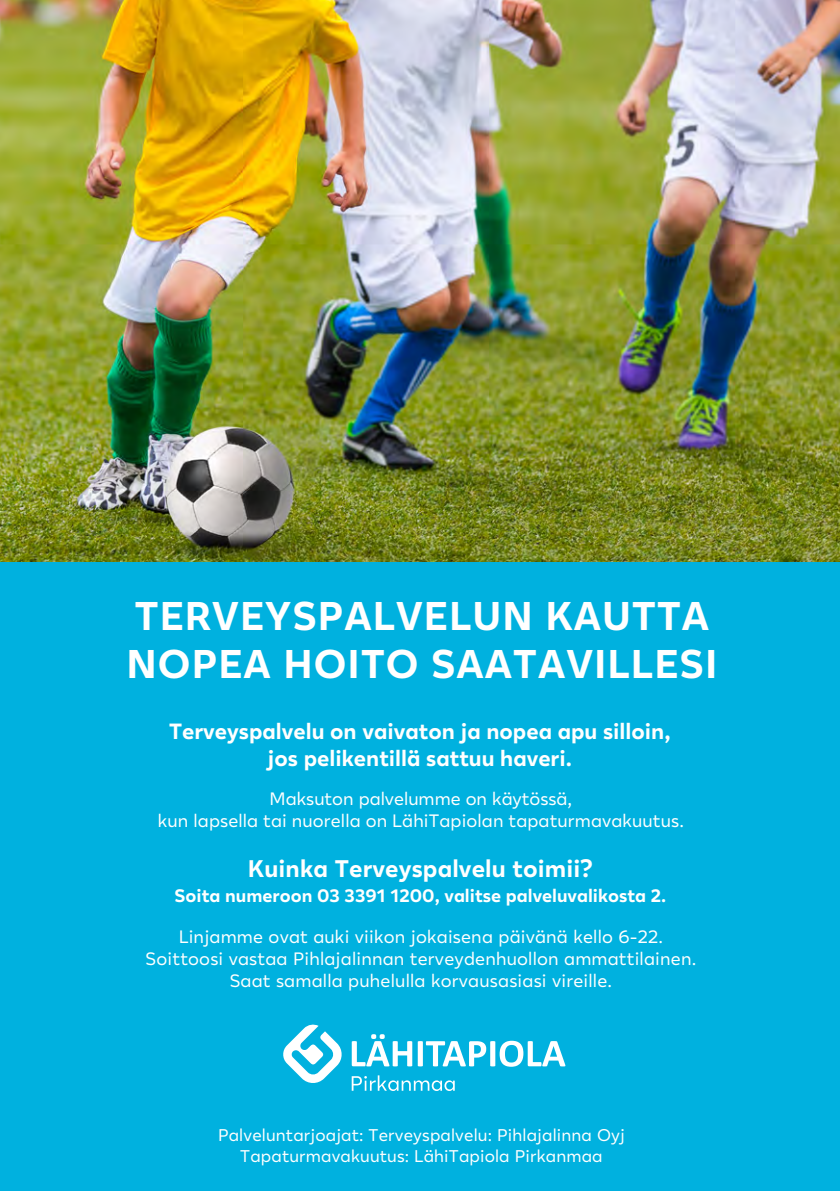
<style>
.page{position:relative;width:840px;height:1191px;background:#fff}
.page>*{position:absolute;margin:0;border:0;box-sizing:border-box;transform-origin:0 0}
.t1{font:700 40px/48px "Lahi Tapiola Sans";letter-spacing:.025em;color:#fff}
.t2{font:700 24px "Lahi Tapiola Sans";letter-spacing:.005em;color:#fff}
.t3{font:700 22px/26.4px "Lahi Tapiola Sans";color:#fff;text-align:center}
.t4{font:18px/22px "Lahi Tapiola Sans";letter-spacing:.01em;color:#fff;text-align:center}
.t5{font:700 18px "Lahi Tapiola Sans";color:#fff}
.t6{font:17px/20.4px "Lahi Tapiola Sans";letter-spacing:.01em;color:#fff;text-align:center}
</style>
<div class="page">
<div style="left:0;top:0;width:839px;height:1191px;background:#00b1df"></div>
<svg style="left:351px;top:1034px;width:214px;height:32px"></svg>
<svg style="left:283px;top:1024px;width:59px;height:59px"></svg>
<svg style="left:351px;top:1075px;width:103px;height:16px"></svg>
<img style="left:0;top:0;width:839px;height:561px">
<h1 class="t1" style="left:126px;top:590px;width:592px">TERVEYSPALVELUN KAUTTA<br>NOPEA HOITO SAATAVILLESI</h1>
<p class="t3" style="left:169px;top:717px;width:503px">Terveyspalvelu on vaivaton ja nopea apu silloin, jos pelikentillä sattuu haveri.</p>
<p class="t4" style="left:158px;top:787px;width:527px">Maksuton palvelumme on käytössä,<br>kun lapsella tai nuorella on LähiTapiolan tapaturmavakuutus.</p>
<h2 class="t2" style="left:248px;top:851px;width:346px">Kuinka Terveyspalvelu toimii?</h2>
<p class="t5" style="left:174px;top:882px;width:493px">Soita numeroon 03 3391 1200, valitse palveluvalikosta 2.</p>
<p class="t4" style="left:145px;top:925px;width:552px">Linjamme ovat auki viikon jokaisena päivänä kello 6-22.<br>Soittoosi vastaa Pihlajalinnan terveydenhuollon ammattilainen.<br>Saat samalla puhelulla korvausasiasi vireille.</p>
<p class="t6" style="left:218px;top:1124px;width:408px">Palveluntarjoajat: Terveyspalvelu: Pihlajalinna Oyj<br>Tapaturmavakuutus: LähiTapiola Pirkanmaa</p>
</div>
